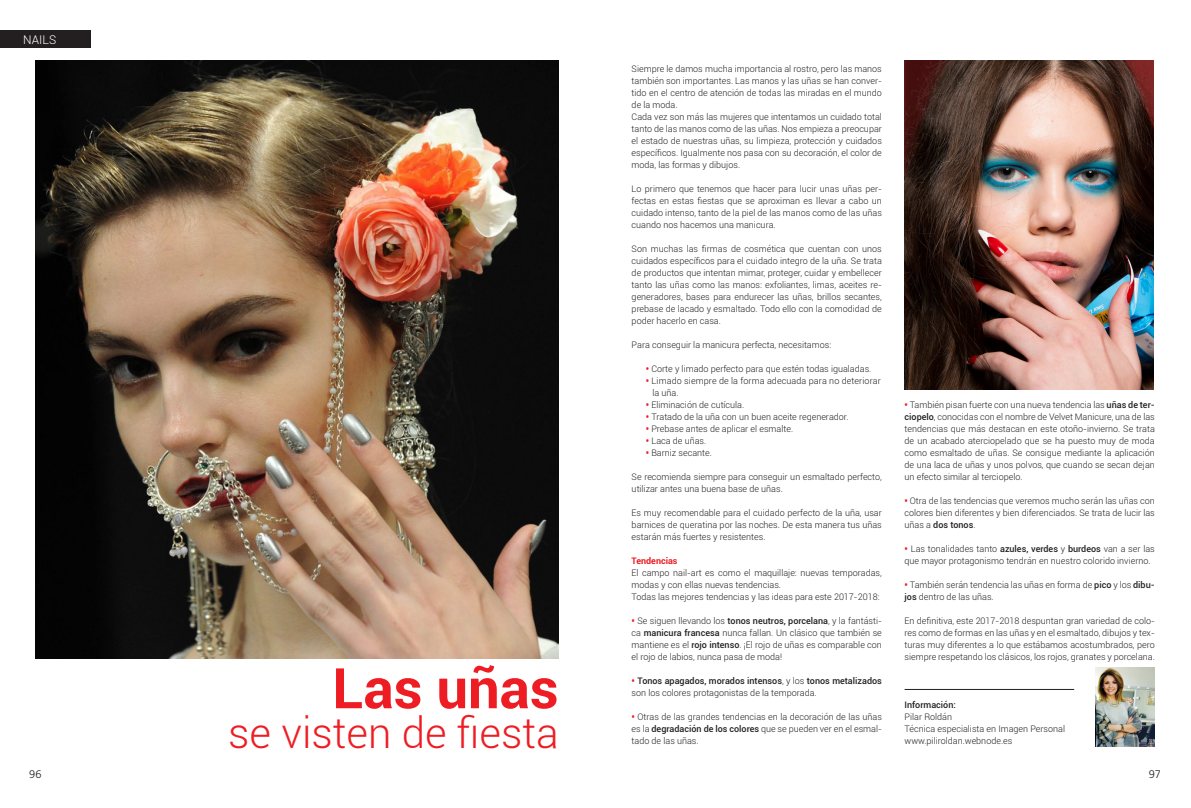
<style>
.page{position:relative;width:1191px;height:808px;background:#fff}
.page>*{position:absolute;margin:0;border:0;box-sizing:border-box;transform-origin:0 0}
.t1{font:700 56px "Roboto";color:#ee1d23}
.t2{font:300 42px "Roboto";color:#ee1d23}
.t3{font:300 12px "Roboto";color:#fff}
.t4{font:300 11px "Frutiger LT Std";color:#231f20}
.t5{font:300 9px/12px "Roboto";color:#231f20;text-align:justify}
.t6{font:500 9px/12px "Roboto";color:#231f20}
.t7{font:700 9px "Roboto";color:#ee1d23}
.s1{font-weight:900;color:#ee1d23}
.s2{font-weight:500}
.s3{font-weight:300}
</style>
<div class="page">
<div style="left:0;top:31px;width:91px;height:17px;background:#231f20"></div>
<img style="left:35px;top:61px;width:523px;height:597px">
<img style="left:904px;top:61px;width:249px;height:329px">
<img style="left:1095px;top:668px;width:59px;height:78px">
<hr style="left:904px;top:689px;width:170px;height:1px;background:#231f20">
<h3 class="t3" style="left:23px;top:32px;width:35px">NAILS</h3>
<p class="t4" style="left:29px;top:768px;width:14px">96</p>
<p class="t1" style="left:332px;top:649px;width:228px">Las uñas</p>
<p class="t2" style="left:228px;top:704px;width:332px">se visten de fiesta</p>
<p class="t5" style="left:631px;top:63px;width:252px">Siempre le damos mucha importancia al rostro, pero las manos también son importantes. Las manos y las uñas se han conver&shy;tido en el centro de atención de todas las miradas en el mundo de la moda.</p>
<p class="t5" style="left:631px;top:111px;width:252px">Cada vez son más las mujeres que intentamos un cuidado total tanto de las manos como de las uñas. Nos empieza a preocupar el estado de nuestras uñas, su limpieza, protección y cuidados específicos. Igualmente nos pasa con su decoración, el color de moda, las formas y dibujos.</p>
<p class="t5" style="left:631px;top:183px;width:252px">Lo primero que tenemos que hacer para lucir unas uñas per&shy;fectas en estas fiestas que se aproximan es llevar a cabo un cuidado intenso, tanto de la piel de las manos como de las uñas cuando nos hacemos una manicura.</p>
<p class="t5" style="left:631px;top:243px;width:252px">Son muchas las firmas de cosmética que cuentan con unos cuidados específicos para el cuidado integro de la uña. Se trata de productos que intentan mimar, proteger, cuidar y embellecer tanto las uñas como las manos: exfoliantes, limas, aceites re&shy;generadores, bases para endurecer las uñas, brillos secantes, prebase de lacado y esmaltado. Todo ello con la comodidad de poder hacerlo en casa.</p>
<p class="t5" style="left:631px;top:339px;width:201px">Para conseguir la manicura perfecta, necesitamos:</p>
<p class="t5" style="left:646px;top:363px;width:227px"><span class="s1">•</span> Corte y limado perfecto para que estén todas igualadas.</p>
<p class="t5" style="left:646px;top:375px;width:236px"><span class="s1">•</span> Limado siempre de la forma adecuada para no deteriorar</p>
<p class="t5" style="left:652px;top:387px;width:28px">la uña.</p>
<p class="t5" style="left:646px;top:399px;width:100px"><span class="s1">•</span> Eliminación de cutícula.</p>
<p class="t5" style="left:646px;top:411px;width:204px"><span class="s1">•</span> Tratado de la uña con un buen aceite regenerador.</p>
<p class="t5" style="left:646px;top:423px;width:149px"><span class="s1">•</span> Prebase antes de aplicar el esmalte.</p>
<p class="t5" style="left:646px;top:435px;width:62px"><span class="s1">•</span> Laca de uñas.</p>
<p class="t5" style="left:646px;top:447px;width:68px"><span class="s1">•</span> Barniz secante.</p>
<p class="t5" style="left:631px;top:471px;width:252px">Se recomienda siempre para conseguir un esmaltado perfecto, utilizar antes una buena base de uñas.</p>
<p class="t5" style="left:631px;top:507px;width:252px">Es muy recomendable para el cuidado perfecto de la uña, usar barnices de queratina por las noches. De esta manera tus uñas estarán más fuertes y resistentes.</p>
<p class="t7" style="left:631px;top:554px;width:47px">Tendencias</p>
<p class="t5" style="left:631px;top:567px;width:252px">El campo nail-art es como el maquillaje: nuevas temporadas, modas y con ellas nuevas tendencias.</p>
<p class="t5" style="left:631px;top:591px;width:249px">Todas las mejores tendencias y las ideas para este 2017-2018:</p>
<p class="t5" style="left:631px;top:615px;width:252px"><span class="s1">•</span> Se siguen llevando los <span class="s2">tonos neutros, porcelana</span>, y la fantásti&shy;ca <span class="s2">manicura francesa</span> nunca fallan. Un clásico que también se mantiene es el <span class="s2">rojo intenso</span>. ¡El rojo de uñas es comparable con el rojo de labios, nunca pasa de moda!</p>
<p class="t6" style="left:631px;top:674px;width:252px"><span class="s1">•</span> Tonos apagados, morados intensos<span class="s3">, y los</span> tonos metalizados <span class="s3">son los colores protagonistas de la temporada.</span></p>
<p class="t5" style="left:631px;top:711px;width:252px"><span class="s1">•</span> Otras de las grandes tendencias en la decoración de las uñas es la <span class="s2">degradación de los colores</span> que se pueden ver en el esmal&shy;tado de las uñas.</p>
<p class="t5" style="left:904px;top:399px;width:252px"><span class="s1">•</span> También pisan fuerte con una nueva tendencia las <span class="s2">uñas de ter&shy;ciopelo</span>, conocidas con el nombre de Velvet Manicure, una de las tendencias que más destacan en este otoño-invierno. Se trata de un acabado aterciopelado que se ha puesto muy de moda como esmaltado de uñas. Se consigue mediante la aplicación de una laca de uñas y unos polvos, que cuando se secan dejan un efecto similar al terciopelo.</p>
<p class="t5" style="left:904px;top:495px;width:252px"><span class="s1">•</span> Otra de las tendencias que veremos mucho serán las uñas con colores bien diferentes y bien diferenciados. Se trata de lucir las uñas a <span class="s2">dos tonos</span>.</p>
<p class="t5" style="left:904px;top:543px;width:252px"><span class="s1">•</span> Las tonalidades tanto <span class="s2">azules, verdes</span> y <span class="s2">burdeos</span> van a ser las que mayor protagonismo tendrán en nuestro colorido invierno.</p>
<p class="t5" style="left:904px;top:579px;width:252px"><span class="s1">•</span> También serán tendencia las uñas en forma de <span class="s2">pico</span> y los <span class="s2">dibu&shy;jos</span> dentro de las uñas.</p>
<p class="t5" style="left:904px;top:615px;width:252px">En definitiva, este 2017-2018 despuntan gran variedad de colo&shy;res como de formas en las uñas y en el esmaltado, dibujos y tex&shy;turas muy diferentes a lo que estábamos acostumbrados, pero siempre respetando los clásicos, los rojos, granates y porcelana.</p>
<p class="t6" style="left:904px;top:698px;width:53px">Información:</p>
<p class="t5" style="left:904px;top:711px;width:49px">Pilar Roldán</p>
<p class="t5" style="left:904px;top:723px;width:162px">Técnica especialista en Imagen Personal</p>
<p class="t5" style="left:904px;top:735px;width:109px">www.piliroldan.webnode.es</p>
<p class="t4" style="left:1148px;top:768px;width:14px">97</p>
</div>
